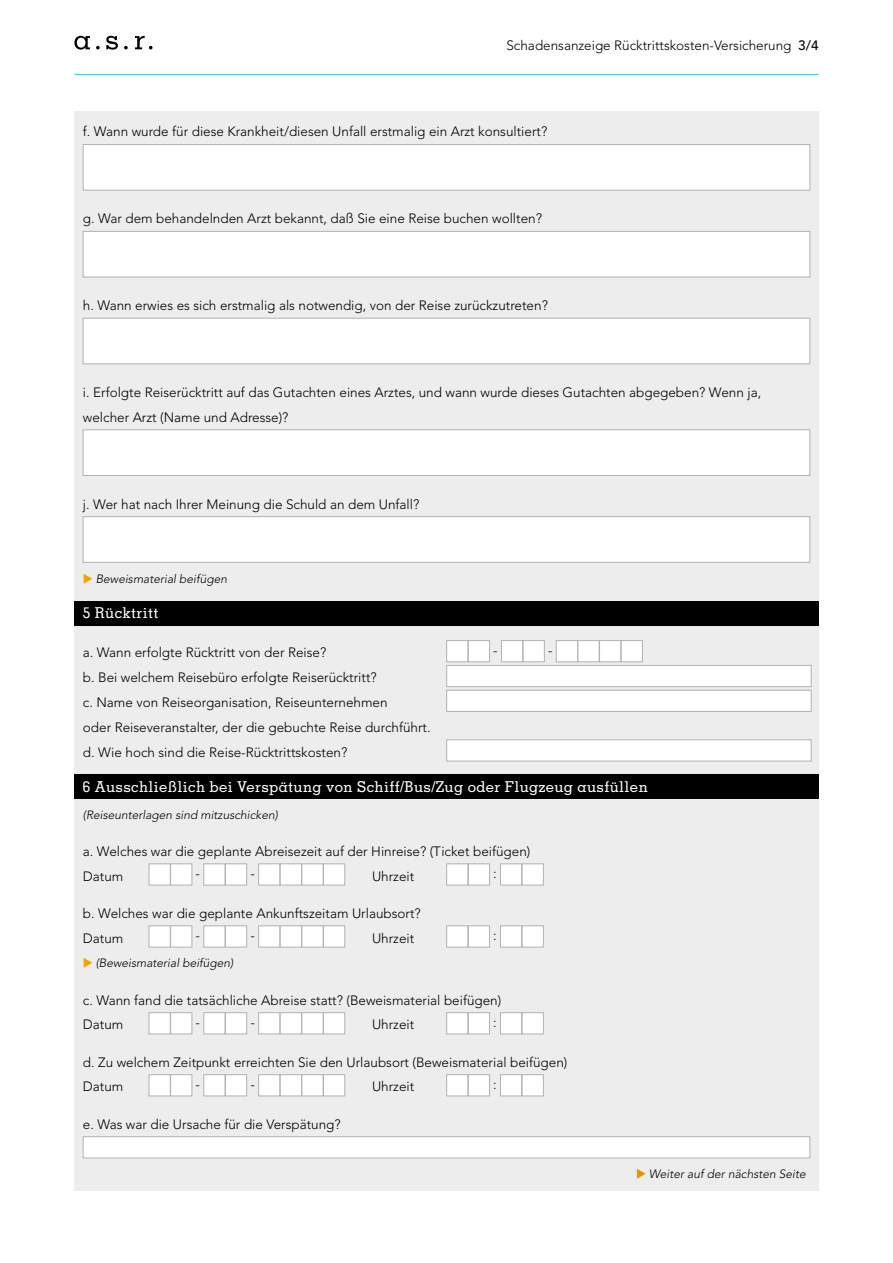
<style>
.page{position:relative;width:893px;height:1263px;background:#fff}
.page>*{position:absolute;margin:0;border:0;box-sizing:border-box;transform-origin:0 0}
.t1{font:500 15px "Memphis LT Std";letter-spacing:.025em;color:#fff}
.t2{font:300 13.5px/24.8px "Avenir LT Std";color:#000}
.t3{font:italic 300 12px "Avenir LT Std";color:#000}
.s1{font-weight:500}
</style>
<div class="page">
<hr style="left:74px;top:74px;width:745px;height:1px;background:#46c2e6">
<svg style="left:124px;top:46px;width:4px;height:3px"></svg>
<svg style="left:135px;top:36px;width:18px;height:13px"></svg>
<svg style="left:96px;top:46px;width:4px;height:3px"></svg>
<svg style="left:74px;top:36px;width:16px;height:14px"></svg>
<svg style="left:106px;top:36px;width:12px;height:14px"></svg>
<div style="left:74px;top:112px;width:745px;height:1079px;background:#ededed"></div>
<div style="left:74px;top:601px;width:745px;height:25px;background:#000"></div>
<div style="left:74px;top:774px;width:745px;height:25px;background:#000"></div>
<div style="left:83px;top:144px;width:727px;height:46px;background:#fff;border:1px solid #b3b2b2"></div>
<div style="left:83px;top:231px;width:727px;height:46px;background:#fff;border:1px solid #b3b2b2"></div>
<div style="left:83px;top:318px;width:727px;height:46px;background:#fff;border:1px solid #b3b2b2"></div>
<div style="left:83px;top:430px;width:727px;height:46px;background:#fff;border:1px solid #b3b2b2"></div>
<div style="left:83px;top:516px;width:727px;height:46px;background:#fff;border:1px solid #b3b2b2"></div>
<div style="left:446px;top:640px;width:22px;height:22px;background:#fff;border:1px solid #b3b2b2"></div>
<div style="left:468px;top:640px;width:22px;height:22px;background:#fff;border:1px solid #b3b2b2"></div>
<div style="left:501px;top:640px;width:22px;height:22px;background:#fff;border:1px solid #b3b2b2"></div>
<div style="left:523px;top:640px;width:22px;height:22px;background:#fff;border:1px solid #b3b2b2"></div>
<div style="left:556px;top:640px;width:22px;height:22px;background:#fff;border:1px solid #b3b2b2"></div>
<div style="left:578px;top:640px;width:21px;height:22px;background:#fff;border:1px solid #b3b2b2"></div>
<div style="left:599px;top:640px;width:22px;height:22px;background:#fff;border:1px solid #b3b2b2"></div>
<div style="left:621px;top:640px;width:22px;height:22px;background:#fff;border:1px solid #b3b2b2"></div>
<div style="left:446px;top:665px;width:365px;height:22px;background:#fff;border:1px solid #b3b2b2"></div>
<div style="left:446px;top:690px;width:365px;height:22px;background:#fff;border:1px solid #b3b2b2"></div>
<div style="left:446px;top:740px;width:365px;height:21px;background:#fff;border:1px solid #b3b2b2"></div>
<div style="left:149px;top:864px;width:21px;height:21px;background:#fff;border:1px solid #b3b2b2"></div>
<div style="left:170px;top:864px;width:22px;height:21px;background:#fff;border:1px solid #b3b2b2"></div>
<div style="left:204px;top:864px;width:21px;height:21px;background:#fff;border:1px solid #b3b2b2"></div>
<div style="left:225px;top:864px;width:22px;height:21px;background:#fff;border:1px solid #b3b2b2"></div>
<div style="left:258px;top:864px;width:22px;height:21px;background:#fff;border:1px solid #b3b2b2"></div>
<div style="left:280px;top:864px;width:22px;height:21px;background:#fff;border:1px solid #b3b2b2"></div>
<div style="left:302px;top:864px;width:21px;height:21px;background:#fff;border:1px solid #b3b2b2"></div>
<div style="left:323px;top:864px;width:22px;height:21px;background:#fff;border:1px solid #b3b2b2"></div>
<div style="left:446px;top:864px;width:22px;height:21px;background:#fff;border:1px solid #b3b2b2"></div>
<div style="left:468px;top:864px;width:22px;height:21px;background:#fff;border:1px solid #b3b2b2"></div>
<div style="left:500px;top:864px;width:22px;height:21px;background:#fff;border:1px solid #b3b2b2"></div>
<div style="left:522px;top:864px;width:22px;height:21px;background:#fff;border:1px solid #b3b2b2"></div>
<div style="left:149px;top:926px;width:21px;height:21px;background:#fff;border:1px solid #b3b2b2"></div>
<div style="left:170px;top:926px;width:22px;height:21px;background:#fff;border:1px solid #b3b2b2"></div>
<div style="left:204px;top:926px;width:21px;height:21px;background:#fff;border:1px solid #b3b2b2"></div>
<div style="left:225px;top:926px;width:22px;height:21px;background:#fff;border:1px solid #b3b2b2"></div>
<div style="left:258px;top:926px;width:22px;height:21px;background:#fff;border:1px solid #b3b2b2"></div>
<div style="left:280px;top:926px;width:22px;height:21px;background:#fff;border:1px solid #b3b2b2"></div>
<div style="left:302px;top:926px;width:21px;height:21px;background:#fff;border:1px solid #b3b2b2"></div>
<div style="left:323px;top:926px;width:22px;height:21px;background:#fff;border:1px solid #b3b2b2"></div>
<div style="left:446px;top:926px;width:22px;height:21px;background:#fff;border:1px solid #b3b2b2"></div>
<div style="left:468px;top:926px;width:22px;height:21px;background:#fff;border:1px solid #b3b2b2"></div>
<div style="left:500px;top:926px;width:22px;height:21px;background:#fff;border:1px solid #b3b2b2"></div>
<div style="left:522px;top:926px;width:22px;height:21px;background:#fff;border:1px solid #b3b2b2"></div>
<div style="left:149px;top:1012px;width:21px;height:22px;background:#fff;border:1px solid #b3b2b2"></div>
<div style="left:170px;top:1012px;width:22px;height:22px;background:#fff;border:1px solid #b3b2b2"></div>
<div style="left:204px;top:1012px;width:21px;height:22px;background:#fff;border:1px solid #b3b2b2"></div>
<div style="left:225px;top:1012px;width:22px;height:22px;background:#fff;border:1px solid #b3b2b2"></div>
<div style="left:258px;top:1012px;width:22px;height:22px;background:#fff;border:1px solid #b3b2b2"></div>
<div style="left:280px;top:1012px;width:22px;height:22px;background:#fff;border:1px solid #b3b2b2"></div>
<div style="left:302px;top:1012px;width:21px;height:22px;background:#fff;border:1px solid #b3b2b2"></div>
<div style="left:323px;top:1012px;width:22px;height:22px;background:#fff;border:1px solid #b3b2b2"></div>
<div style="left:446px;top:1012px;width:22px;height:22px;background:#fff;border:1px solid #b3b2b2"></div>
<div style="left:468px;top:1012px;width:22px;height:22px;background:#fff;border:1px solid #b3b2b2"></div>
<div style="left:500px;top:1012px;width:22px;height:22px;background:#fff;border:1px solid #b3b2b2"></div>
<div style="left:522px;top:1012px;width:22px;height:22px;background:#fff;border:1px solid #b3b2b2"></div>
<div style="left:149px;top:1074px;width:21px;height:22px;background:#fff;border:1px solid #b3b2b2"></div>
<div style="left:170px;top:1074px;width:22px;height:22px;background:#fff;border:1px solid #b3b2b2"></div>
<div style="left:204px;top:1074px;width:21px;height:22px;background:#fff;border:1px solid #b3b2b2"></div>
<div style="left:225px;top:1074px;width:22px;height:22px;background:#fff;border:1px solid #b3b2b2"></div>
<div style="left:258px;top:1074px;width:22px;height:22px;background:#fff;border:1px solid #b3b2b2"></div>
<div style="left:280px;top:1074px;width:22px;height:22px;background:#fff;border:1px solid #b3b2b2"></div>
<div style="left:302px;top:1074px;width:21px;height:22px;background:#fff;border:1px solid #b3b2b2"></div>
<div style="left:323px;top:1074px;width:22px;height:22px;background:#fff;border:1px solid #b3b2b2"></div>
<div style="left:446px;top:1074px;width:22px;height:22px;background:#fff;border:1px solid #b3b2b2"></div>
<div style="left:468px;top:1074px;width:22px;height:22px;background:#fff;border:1px solid #b3b2b2"></div>
<div style="left:500px;top:1074px;width:22px;height:22px;background:#fff;border:1px solid #b3b2b2"></div>
<div style="left:522px;top:1074px;width:22px;height:22px;background:#fff;border:1px solid #b3b2b2"></div>
<div style="left:83px;top:1136px;width:727px;height:22px;background:#fff;border:1px solid #b3b2b2"></div>
<p class="t2" style="left:506px;top:33px;width:314px">Schadensanzeige Rücktrittskosten-Versicherung <span class="s1">3/4</span></p>
<p class="t2" style="left:83px;top:119px;width:466px">f. Wann wurde für diese Krankheit/diesen Unfall erstmalig ein Arzt konsultiert?</p>
<p class="t2" style="left:83px;top:206px;width:460px">g. War dem behandelnden Arzt bekannt, daß Sie eine Reise buchen wollten?</p>
<p class="t2" style="left:83px;top:293px;width:466px">h. Wann erwies es sich erstmalig als notwendig, von der Reise zurückzutreten?</p>
<p class="t2" style="left:83px;top:380px;width:680px">i. Erfolgte Reiserücktritt auf das Gutachten eines Arztes, und wann wurde dieses Gutachten abgegeben? Wenn ja, welcher Arzt (Name und Adresse)?</p>
<p class="t2" style="left:83px;top:491px;width:338px">j. Wer hat nach Ihrer Meinung die Schuld an dem Unfall?</p>
<p class="t3" style="left:96px;top:572px;width:133px">Beweismaterial beifügen</p>
<p class="t1" style="left:83px;top:603px;width:77px">5 Rücktritt</p>
<p class="t2" style="left:83px;top:640px;width:245px">a. Wann erfolgte Rücktritt von der Reise?</p>
<p class="t2" style="left:493px;top:638px;width:6px">-</p>
<p class="t2" style="left:548px;top:638px;width:6px">-</p>
<p class="t2" style="left:83px;top:665px;width:349px">b. Bei welchem Reisebüro erfolgte Reiserücktritt?<br>c. Name von Reiseorganisation, Reiseunternehmen<br>oder Reiseveranstalter, der die gebuchte Reise durchführt. d. Wie hoch sind die Reise-Rücktrittskosten?</p>
<p class="t1" style="left:83px;top:777px;width:566px">6 Ausschließlich bei Verspätung von Schiff/Bus/Zug oder Flugzeug ausfüllen</p>
<p class="t3" style="left:83px;top:807px;width:196px">(Reiseunterlagen sind mitzuschicken)</p>
<p class="t2" style="left:83px;top:839px;width:449px">a. Welches war die geplante Abreisezeit auf der Hinreise? (Ticket beifügen)<br>Datum</p>
<p class="t2" style="left:196px;top:861px;width:6px">-</p>
<p class="t2" style="left:250px;top:861px;width:6px">-</p>
<p class="t2" style="left:372px;top:864px;width:44px">Uhrzeit</p>
<p class="t2" style="left:493px;top:861px;width:5px">:</p>
<p class="t2" style="left:83px;top:901px;width:339px">b. Welches war die geplante Ankunftszeitam Urlaubsort?<br>Datum</p>
<p class="t2" style="left:196px;top:923px;width:6px">-</p>
<p class="t2" style="left:250px;top:923px;width:6px">-</p>
<p class="t2" style="left:372px;top:926px;width:44px">Uhrzeit</p>
<p class="t2" style="left:493px;top:923px;width:5px">:</p>
<p class="t3" style="left:96px;top:956px;width:139px">(Beweismaterial beifügen)</p>
<p class="t2" style="left:83px;top:988px;width:420px">c. Wann fand die tatsächliche Abreise statt? (Beweismaterial beifügen)<br>Datum</p>
<p class="t2" style="left:196px;top:1010px;width:6px">-</p>
<p class="t2" style="left:250px;top:1010px;width:6px">-</p>
<p class="t2" style="left:372px;top:1012px;width:44px">Uhrzeit</p>
<p class="t2" style="left:493px;top:1010px;width:5px">:</p>
<p class="t2" style="left:83px;top:1050px;width:486px">d. Zu welchem Zeitpunkt erreichten Sie den Urlaubsort (Beweismaterial beifügen)<br>Datum</p>
<p class="t2" style="left:196px;top:1072px;width:6px">-</p>
<p class="t2" style="left:250px;top:1072px;width:6px">-</p>
<p class="t2" style="left:372px;top:1074px;width:44px">Uhrzeit</p>
<p class="t2" style="left:493px;top:1072px;width:5px">:</p>
<p class="t2" style="left:83px;top:1112px;width:259px">e. Was war die Ursache für die Verspätung?</p>
<p class="t3" style="left:649px;top:1167px;width:158px">Weiter auf der nächsten Seite</p>
</div>
